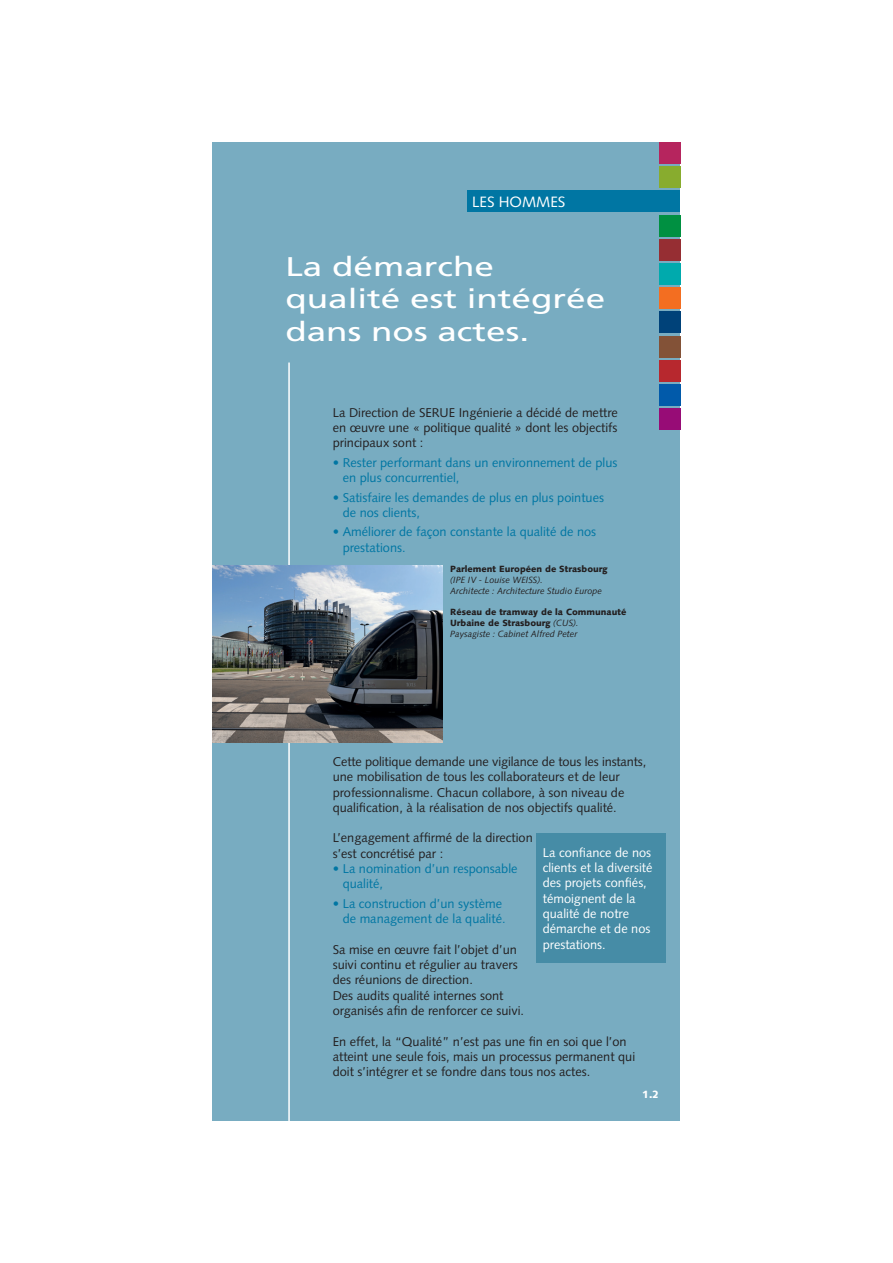
<style>
.page{position:relative;width:893px;height:1263px;background:#fff}
.page>*{position:absolute;margin:0;border:0;box-sizing:border-box;transform-origin:0 0}
.t1{font:27px/32.4px "Frutiger";color:#fff;scale:1.3 1}
.t2{font:15px "Syntax";color:#fff}
.t3{font:12.75px/15.3px "Syntax";color:#231f20}
.t4{font:12.75px/15.3px "Syntax";color:#0076a3}
.t5{font:12.75px/15.3px "Syntax";color:#fff}
.t6{font:900 10.5px "Syntax";color:#fff}
.t7{font:900 9px/10.8px "Syntax";color:#231f20}
.t8{font:italic 9px/10.8px "Syntax";color:#231f20}
.s1{font-weight:400;font-style:italic}
</style>
<div class="page">
<div style="left:213px;top:142px;width:467px;height:978px;background:#78acc1"></div>
<div style="left:659px;top:142px;width:21px;height:22px;background:#b6255e"></div>
<div style="left:468px;top:191px;width:212px;height:21px;background:#0076a3"></div>
<div style="left:659px;top:215px;width:21px;height:21px;background:#009041"></div>
<div style="left:659px;top:239px;width:21px;height:21px;background:#962e33"></div>
<div style="left:659px;top:288px;width:21px;height:21px;background:#f36e21"></div>
<div style="left:659px;top:312px;width:21px;height:21px;background:#004279"></div>
<div style="left:659px;top:336px;width:21px;height:21px;background:#835237"></div>
<div style="left:659px;top:360px;width:21px;height:21px;background:#b7282e"></div>
<div style="left:659px;top:384px;width:21px;height:21px;background:#015aaa"></div>
<div style="left:659px;top:408px;width:21px;height:22px;background:#970c76"></div>
<div style="left:659px;top:263px;width:21px;height:22px;background:#00aaad"></div>
<div style="left:659px;top:167px;width:21px;height:21px;background:#88ac2e"></div>
<hr style="left:288px;top:362px;width:2px;height:758px;background:#fff">
<div style="left:537px;top:833px;width:129px;height:130px;background:#468ca6"></div>
<img style="left:213px;top:565px;width:229px;height:177px">
<p class="t2" style="left:472px;top:193px;width:95px">LES HOMMES</p>
<h1 class="t1" style="left:285px;top:250px;width:248px">La démarche qualité est intégrée dans nos actes.</h1>
<p class="t3" style="left:333px;top:404px;width:287px;text-align:justify">La Direction de SERUE Ingénierie a décidé de mettre en œuvre une « politique qualité » dont les objectifs principaux sont :</p>
<p class="t4" style="left:343px;top:455px;width:276px;text-indent:-10px">• Rester performant dans un environnement de plus en plus concurrentiel,</p>
<p class="t4" style="left:343px;top:489px;width:263px;text-indent:-10px">• Satisfaire les demandes de plus en plus pointues de nos clients,</p>
<p class="t4" style="left:343px;top:524px;width:255px;text-indent:-10px">• Améliorer de façon constante la qualité de nos prestations.</p>
<p class="t7" style="left:450px;top:563px;width:159px">Parlement Européen de Strasbourg</p>
<p class="t8" style="left:450px;top:574px;width:153px">(IPE IV - Louise WEISS).<br>Architecte : Architecture Studio Europe</p>
<p class="t7" style="left:450px;top:607px;width:178px">Réseau de tramway de la Communauté<br>Urbaine de Strasbourg <span class="s1">(CUS).<br>Paysagiste : Cabinet Alfred Peter</span></p>
<p class="t3" style="left:333px;top:754px;width:315px">Cette politique demande une vigilance de tous les instants, une mobilisation de tous les collaborateurs et de leur professionnalisme. Chacun collabore, à son niveau de qualification, à la réalisation de nos objectifs qualité.</p>
<p class="t3" style="left:333px;top:830px;width:202px">L’engagement affirmé de la direction s’est concrétisé par :</p>
<p class="t4" style="left:343px;top:861px;width:176px;text-indent:-10px">• La nomination d’un responsable qualité,</p>
<p class="t4" style="left:333px;top:896px;width:174px;text-align:right">• La construction d’un système de management de la qualité.</p>
<p class="t3" style="left:333px;top:942px;width:193px">Sa mise en œuvre fait l’objet d’un suivi continu et régulier au travers des réunions de direction.<br>Des audits qualité internes sont organisés afin de renforcer ce suivi.</p>
<p class="t3" style="left:333px;top:1033px;width:304px">En effet, la “Qualité” n’est pas une fin en soi que l’on atteint une seule fois, mais un processus permanent qui doit s’intégrer et se fondre dans tous nos actes.</p>
<p class="t5" style="left:543px;top:845px;width:111px">La confiance de nos clients et la diversité des projets confiés, témoignent de la qualité de notre démarche et de nos prestations.</p>
<p class="t6" style="left:642px;top:1088px;width:18px">1.2</p>
</div>
